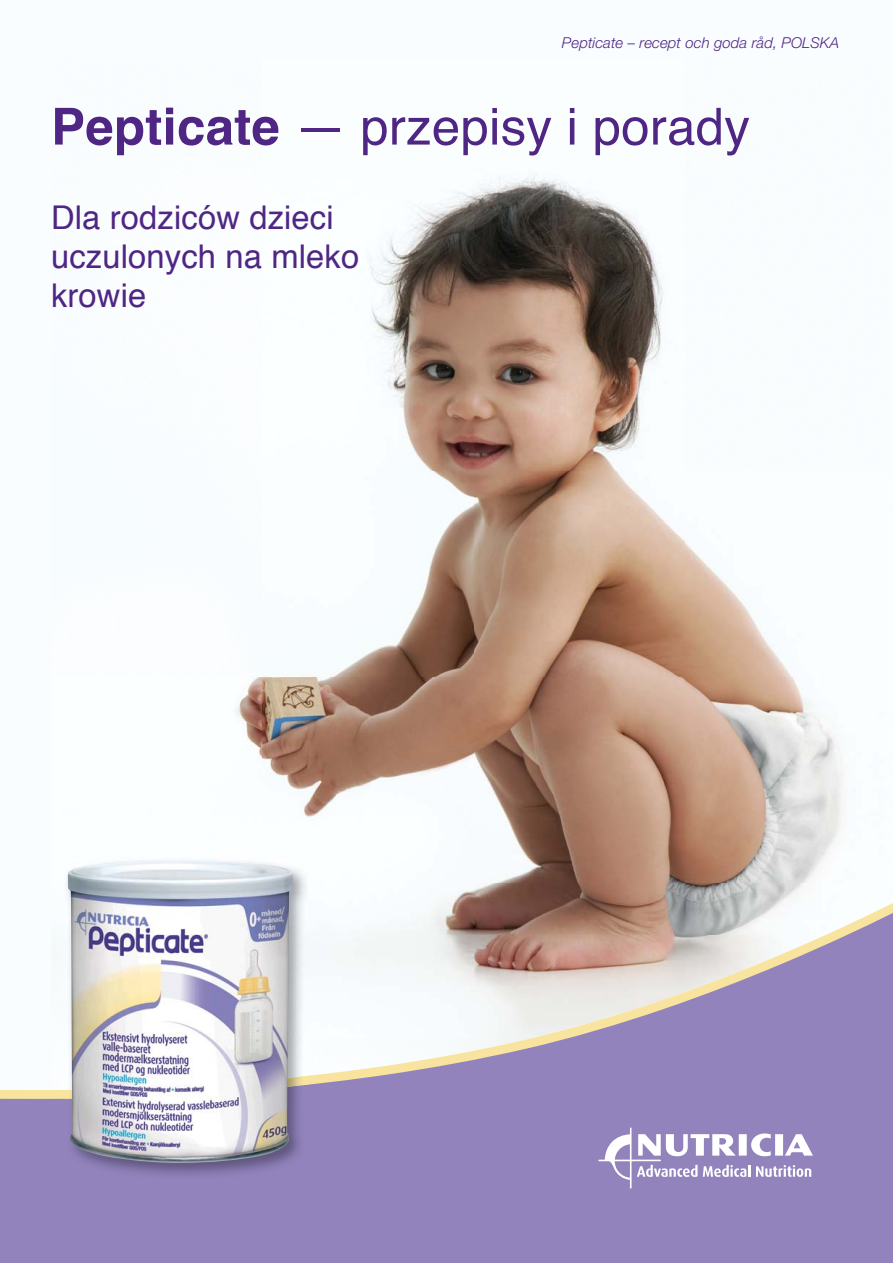
<style>
.page{position:relative;width:893px;height:1263px;background:#fff}
.page>*{position:absolute;margin:0;border:0;box-sizing:border-box;transform-origin:0 0}
.t1{font:51px "Helvetica";letter-spacing:.005em;color:#4f2683}
.t2{font:32.7px/39.3px "Helvetica";letter-spacing:.005em;color:#4f2683}
.t3{font:italic 300 15px "Helvetica Neue";letter-spacing:.005em;color:#4f2683}
.s1{font-weight:700}
</style>
<div class="page">
<div style="left:0;top:0;width:893px;height:1108px;background:#fafdff"></div>
<img style="left:237px;top:174px;width:606px;height:698px">
<div style="left:0;top:1099px;width:893px;height:164px;background:#9283bd"></div>
<svg style="left:0;top:872px;width:893px;height:227px"></svg>
<svg style="left:598px;top:1127px;width:215px;height:61px"></svg>
<img style="left:65px;top:1099px;width:243px;height:80px">
<img style="left:65px;top:858px;width:243px;height:218px">
<img style="left:65px;top:1076px;width:243px;height:23px">
<img style="left:67px;top:861px;width:226px;height:302px">
<p class="t3" style="left:562px;top:37px;width:279px">Pepticate – recept och goda råd, POLSKA</p>
<h1 class="t1" style="left:51px;top:105px;width:700px"><span class="s1">Pepticate</span> — przepisy i porady</h1>
<p class="t2" style="left:51px;top:200px;width:310px">Dla rodziców dzieci uczulonych na mleko krowie</p>
</div>
